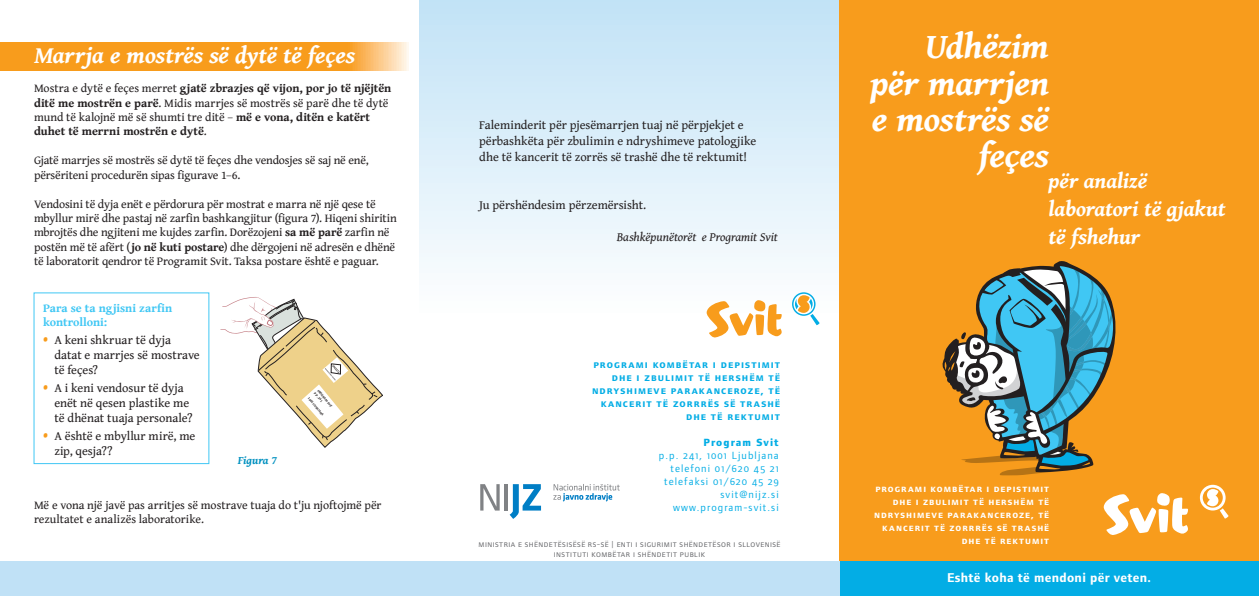
<style>
.page{position:relative;width:1259px;height:596px;background:#fff}
.page>*{position:absolute;margin:0;border:0;box-sizing:border-box;transform-origin:0 0}
.NASLOV_SV_1{font:italic 700 36px/36px "Gentium Book Basic";letter-spacing:-.01em;color:#fff;text-align:right}
.NASLOV_SV_1-2{font:italic 700 24px "Gentium Book Basic";letter-spacing:-.005em;color:#fff}
.NASLOV_SV_1-3{font:italic 700 22px/28px "Gentium Book Basic";letter-spacing:-.005em;color:#fff}
.t1{font:13.2px "Form B Usans bold+sc+osf";color:#fff}
.Navaden{font:12.5px/15px "Gentium Book Basic";letter-spacing:-.005em;color:#231f20}
.Navaden-2{font:italic 12.5px "Gentium Book Basic";letter-spacing:-.005em;color:#231f20}
.Navaden-3{font:12px/14.4px "Gentium Book Basic";letter-spacing:-.015em;color:#231f20}
.Navaden-4{font:700 12px/14.4px "Gentium Book Basic";letter-spacing:-.005em;color:#231f20}
.Navaden-5{font:700 12px/13.5px "Gentium Book Basic";letter-spacing:-.005em;color:#40c7f4}
.Navaden-6{font:italic 700 11.5px "Gentium Book Basic";letter-spacing:-.01em;color:#0291c0}
.t2{font:10.8px "Form B Usans bold+sc+osf";letter-spacing:.1em;color:#03ade5}
.t3{font:10.8px "Form B Usans book+sc+osf";letter-spacing:.1em;color:#03ade5}
.t4{font:10.8px "Form B Usans extrabold+sc+osf";letter-spacing:.1em;color:#03ade5}
.t5{font:10px "Form B Usans bold+sc+osf";letter-spacing:.1em;color:#fff}
.t6{font:9px "Form B Usans book+sc+osf";letter-spacing:.05em;color:#6c6d70}
.t7{font:700 3.3px/4px "Calibri";color:#231f20}
.s1{font-weight:400}
.s2{font-weight:700}
.s3{font-size:18px;color:#f89c1c}
</style>
<div class="page">
<div style="left:420px;top:0;width:419px;height:316px;background:linear-gradient(to bottom,#c1e2f6,#fefefe)"></div>
<div style="left:839px;top:0;width:420px;height:595px;background:#f89c1c"></div>
<div style="left:839px;top:561px;width:420px;height:34px;background:#03ade5"></div>
<svg style="left:0;top:42px;width:408px;height:28px;background:#f8a22b"></svg>
<svg style="left:942px;top:261px;width:174px;height:214px"></svg>
<svg style="left:1103px;top:493px;width:85px;height:42px"></svg>
<svg style="left:1200px;top:484px;width:28px;height:34px"></svg>
<div style="left:0;top:561px;width:839px;height:34px;background:#c0e1f6"></div>
<svg style="left:706px;top:299px;width:76px;height:38px"></svg>
<svg style="left:792px;top:292px;width:27px;height:33px"></svg>
<svg style="left:220px;top:297px;width:163px;height:150px"></svg>
<svg style="left:553px;top:484px;width:67px;height:17px"></svg>
<svg style="left:480px;top:484px;width:20px;height:26px"></svg>
<hr style="left:504px;top:484px;width:4px;height:26px;background:#808285">
<svg style="left:509px;top:484px;width:32px;height:34px"></svg>
<p class="NASLOV_SV_1-2" style="left:34px;top:37px;width:323px">Marrja e mostrës së dytë të feçes</p>
<p class="Navaden-4" style="left:34px;top:81px;width:359px"><span class="s1">Mostra e dytë e feçes merret</span> gjatë zbrazjes që vijon, por jo të njëjtën ditë me mostrën e parë<span class="s1">. Midis marrjes së mostrës së parë dhe të dytë mund të kalojnë më së shumti tre ditë –</span> më e vona, ditën e katërt duhet të merrni mostrën e dytë<span class="s1">.</span></p>
<p class="Navaden-3" style="left:34px;top:153px;width:336px">Gjatë marrjes së mostrës së dytë të feçes dhe vendosjes së saj në enë, përsëriteni procedurën sipas figurave 1–6.</p>
<p class="Navaden-3" style="left:34px;top:196px;width:364px">Vendosini të dyja enët e përdorura për mostrat e marra në një qese të mbyllur mirë dhe pastaj në zarfin bashkangjitur (figura 7). Hiqeni shiritin mbrojtës dhe ngjiteni me kujdes zarfin. Dorëzojeni <span class="s2">sa më parë</span> zarfin në postën më të afërt (<span class="s2">jo në kuti postare</span>) dhe dërgojeni në adresën e dhënë të laboratorit qendror të Programit Svit. Taksa postare është e paguar.</p>
<p class="Navaden-5" style="left:43px;top:301px;width:131px">Para se ta ngjisni zarfin kontrolloni:</p>
<p class="Navaden" style="left:54px;top:331px;width:147px;text-indent:-11px"><span class="s3">•</span> A keni shkruar të dyja datat e marrjes së mostrave të feçes?</p>
<p class="Navaden" style="left:54px;top:379px;width:140px;text-indent:-11px"><span class="s3">•</span> A i keni vendosur të dyja enët në qesen plastike me të dhënat tuaja personale?</p>
<p class="Navaden" style="left:54px;top:427px;width:142px;text-indent:-11px"><span class="s3">•</span> A është e mbyllur mirë, me zip, qesja??</p>
<p class="Navaden-6" style="left:238px;top:451px;width:41px">Figura 7</p>
<p class="t7" style="left:320px;top:388px;width:23px;rotate:51deg">PROGRAM SVIT p.p. 241</p>
<p class="t7" style="left:310px;top:396px;width:24px;rotate:51deg">1001 LJUBLJANA</p>
<p class="Navaden-3" style="left:34px;top:498px;width:349px;line-height:13.5px">Më e vona një javë pas arritjes së mostrave tuaja do t'ju njoftojmë për rezultatet e analizës laboratorike.</p>
<p class="Navaden" style="left:479px;top:117px;width:279px;line-height:16px">Faleminderit për pjesëmarrjen tuaj në përpjekjet e përbashkëta për zbulimin e ndryshimeve patologjike dhe të kancerit të zorrës së trashë dhe të rektumit!</p>
<p class="Navaden" style="left:479px;top:197px;width:169px">Ju përshëndesim përzemërsisht.</p>
<p class="Navaden-2" style="left:617px;top:228px;width:162px">Bashkëpunëtorët e Programit Svit</p>
<p class="t2" style="left:593px;top:358px;width:188px">programi kombëtar i depistimit</p>
<p class="t2" style="left:612px;top:371px;width:170px">dhe i zbulimit të hershëm të</p>
<p class="t2" style="left:592px;top:384px;width:190px">ndryshimeve parakanceroze, të</p>
<p class="t2" style="left:600px;top:397px;width:181px">kancerit të zorrrës së trashë</p>
<p class="t2" style="left:686px;top:410px;width:95px">dhe të rektumit</p>
<p class="t4" style="left:703px;top:436px;width:77px">Program Svit</p>
<p class="t3" style="left:659px;top:449px;width:121px">p.p. 241, 1001 Ljubljana</p>
<p class="t3" style="left:670px;top:461px;width:110px">telefoni 01/620 45 21</p>
<p class="t3" style="left:664px;top:474px;width:116px">telefaksi 01/620 45 29</p>
<p class="t3" style="left:720px;top:487px;width:60px">svit@nijz.si</p>
<p class="t3" style="left:673px;top:500px;width:107px">www.program-svit.si</p>
<p class="t6" style="left:478px;top:538px;width:303px">ministria e shëndetësisësë rs-së | enti i sigurimit shëndetësor i sllovenisë</p>
<p class="t6" style="left:554px;top:548px;width:153px">instituti kombëtar i shëndetit publik</p>
<p class="NASLOV_SV_1" style="left:870px;top:27px;width:180px">Udhëzim për marrjen e mostrës së feçes</p>
<p class="NASLOV_SV_1-3" style="left:1048px;top:165px;width:178px">për analizë laboratori të gjakut të fshehur</p>
<p class="t5" style="left:875px;top:482px;width:175px">programi kombëtar i depistimit</p>
<p class="t5" style="left:892px;top:495px;width:158px">dhe i zbulimit të hershëm të</p>
<p class="t5" style="left:874px;top:508px;width:176px">ndryshimeve parakanceroze, të</p>
<p class="t5" style="left:882px;top:521px;width:168px">kancerit të zorrrës së trashë</p>
<p class="t5" style="left:961px;top:534px;width:89px">dhe të rektumit</p>
<p class="t1" style="left:947px;top:570px;width:205px">Eshtë koha të mendoni për veten.</p>
</div>
